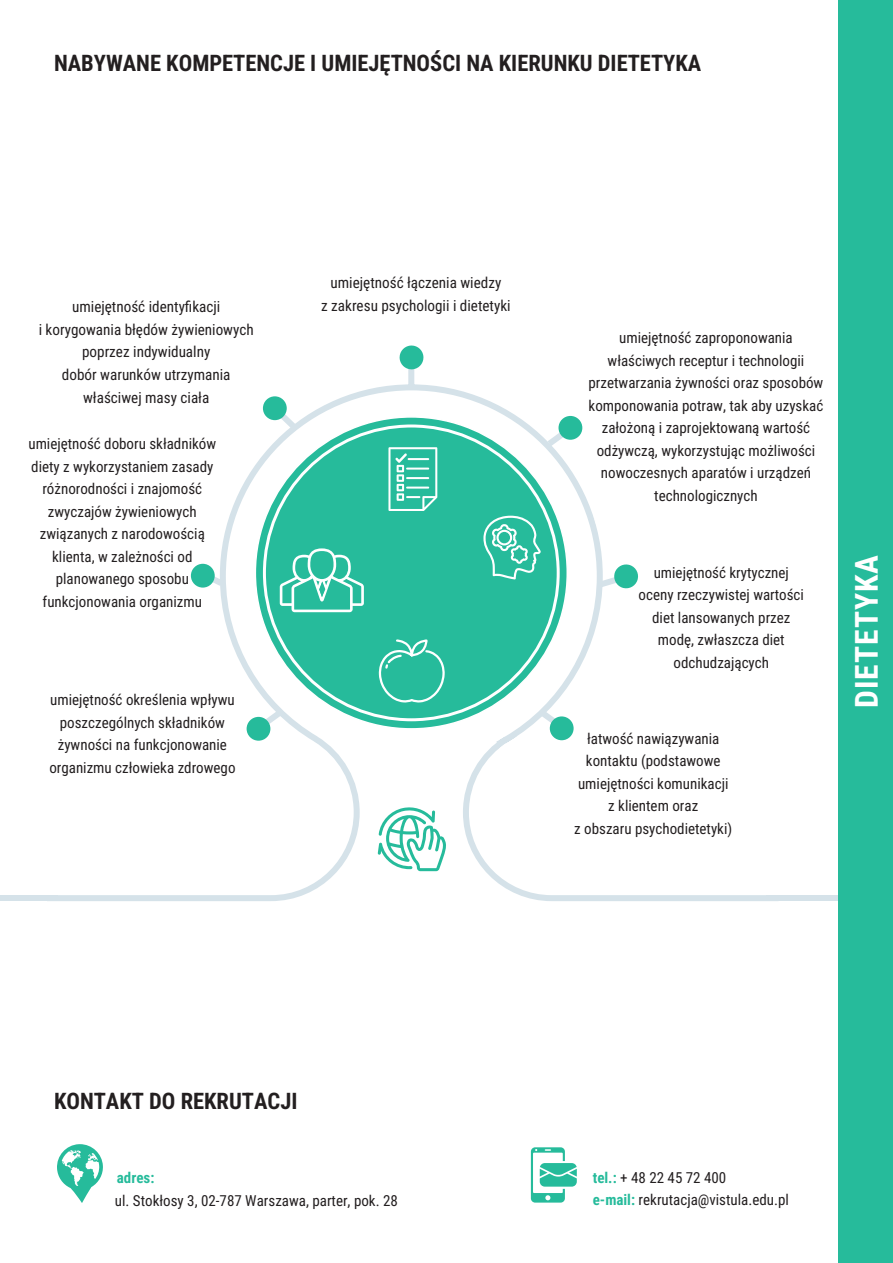
<style>
.page{position:relative;width:893px;height:1263px;background:#fff}
.page>*{position:absolute;margin:0;border:0;box-sizing:border-box;transform-origin:0 0}
.t1{font:31.5px "Roboto Condensed";letter-spacing:.035em;color:#fff}
.t2{font:22.5px "Roboto Condensed";color:#231f20}
.t3{font:15.15px/22.8px "Roboto Condensed";color:#231f20;text-align:center}
.t4{font:15px/22.5px "Roboto Condensed";color:#231f20;text-align:center}
.t5{font:15px "Roboto Condensed";color:#26bb9b}
.s1{color:#26bb9b}
</style>
<div class="page">
<svg style="left:531px;top:1147px;width:46px;height:55px"></svg>
<svg style="left:57px;top:1144px;width:46px;height:59px"></svg>
<div style="left:766px;top:895px;width:73px;height:6px;background:#d5e2e9"></div>
<svg style="left:57px;top:370px;width:709px;height:531px"></svg>
<div style="left:255px;top:417px;width:312px;height:312px;background:#26bb9b;border-radius:50%"></div>
<svg style="left:280px;top:548px;width:84px;height:64px"></svg>
<svg style="left:483px;top:516px;width:58px;height:63px"></svg>
<svg style="left:496px;top:743px;width:41px;height:28px"></svg>
<svg style="left:388px;top:447px;width:49px;height:64px"></svg>
<div style="left:191px;top:564px;width:24px;height:24px;background:#26bb9b;border-radius:50%"></div>
<svg style="left:261px;top:710px;width:20px;height:18px"></svg>
<svg style="left:540px;top:710px;width:21px;height:17px"></svg>
<div style="left:247px;top:717px;width:23px;height:24px;background:#26bb9b;border-radius:50%"></div>
<div style="left:550px;top:716px;width:24px;height:24px;background:#26bb9b;border-radius:50%"></div>
<svg style="left:399px;top:345px;width:25px;height:25px"></svg>
<svg style="left:548px;top:429px;width:20px;height:17px"></svg>
<div style="left:558px;top:416px;width:24px;height:24px;background:#26bb9b;border-radius:50%"></div>
<svg style="left:593px;top:507px;width:28px;height:18px"></svg>
<svg style="left:600px;top:563px;width:39px;height:27px"></svg>
<svg style="left:378px;top:639px;width:67px;height:64px"></svg>
<svg style="left:276px;top:410px;width:20px;height:19px"></svg>
<div style="left:263px;top:396px;width:24px;height:24px;background:#26bb9b;border-radius:50%"></div>
<div style="left:839px;top:0;width:54px;height:1263px;background:#26bb9b"></div>
<div style="left:0;top:895px;width:57px;height:6px;background:#d5e2e9"></div>
<p class="t2" style="left:54px;top:47px;width:649px">NABYWANE KOMPETENCJE I UMIEJĘTNOŚCI NA KIERUNKU DIETETYKA</p>
<p class="t3" style="left:39px;top:294px;width:217px">umiejętność identyfikacji<br>i korygowania błędów żywieniowych</p>
<p class="t3" style="left:62px;top:340px;width:170px">poprzez indywidualny<br>dobór warunków utrzymania</p>
<p class="t3" style="left:83px;top:385px;width:128px">właściwej masy ciała</p>
<p class="t4" style="left:28px;top:432px;width:189px">umiejętność doboru składników diety z wykorzystaniem zasady różnorodności i znajomość zwyczajów żywieniowych związanych z narodowością</p>
<p class="t4" style="left:43px;top:545px;width:161px">klienta, w zależności od planowanego sposobu funkcjonowania organizmu</p>
<p class="t4" style="left:49px;top:688px;width:188px">umiejętność określenia wpływu poszczególnych składników żywności na funkcjonowanie organizmu człowieka zdrowego</p>
<p class="t3" style="left:321px;top:271px;width:191px">umiejętność łączenia wiedzy<br>z zakresu psychologii i dietetyki</p>
<p class="t4" style="left:589px;top:326px;width:236px">umiejętność zaproponowania właściwych receptur i technologii przetwarzania żywności oraz sposobów komponowania potraw, tak aby uzyskać założoną i zaprojektowaną wartość odżywczą, wykorzystując możliwości nowoczesnych aparatów i urządzeń technologicznych</p>
<p class="t4" style="left:639px;top:561px;width:167px">umiejętność krytycznej oceny rzeczywistej wartości diet lansowanych przez modę, zwłaszcza diet odchudzających</p>
<p class="t4" style="left:574px;top:726px;width:160px">łatwość nawiązywania kontaktu (podstawowe umiejętności komunikacji z klientem oraz<br>z obszaru psychodietetyki)</p>
<p class="t1" style="left:844px;top:708px;width:155px;rotate:-90deg">DIETETYKA</p>
<p class="t2" style="left:54px;top:1085px;width:245px">KONTAKT DO REKRUTACJI</p>
<p class="t5" style="left:117px;top:1167px;width:39px">adres:</p>
<p class="t4" style="left:115px;top:1188px;width:285px">ul. Stokłosy 3, 02-787 Warszawa, parter, pok. 28</p>
<p class="t4" style="left:593px;top:1165px;width:135px"><span class="s1">tel.:</span> + 48 22 45 72 400</p>
<p class="t4" style="left:593px;top:1188px;width:198px"><span class="s1">e-mail:</span> rekrutacja@vistula.edu.pl</p>
</div>
